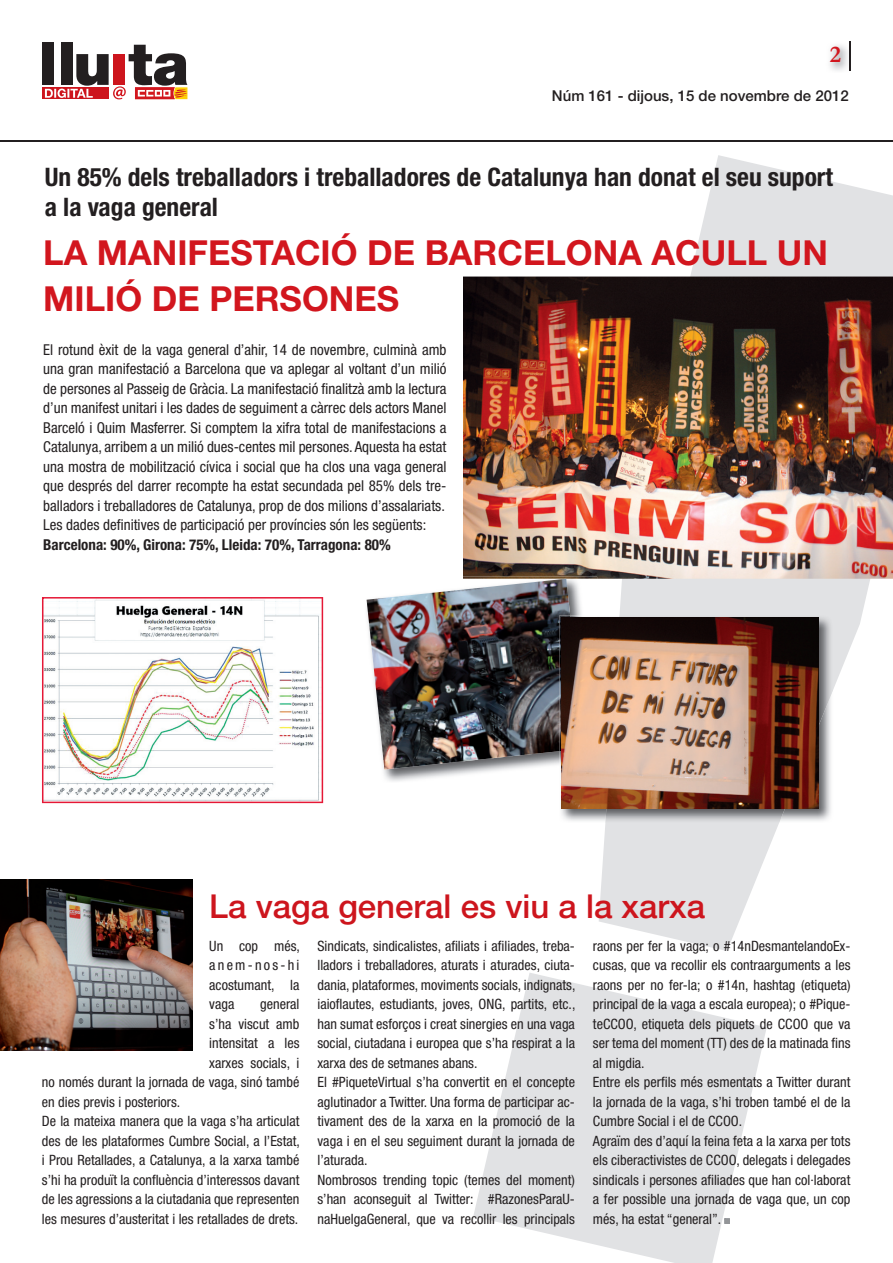
<style>
.page{position:relative;width:893px;height:1263px;background:#fff}
.page>*{position:absolute;margin:0;border:0;box-sizing:border-box;transform-origin:0 0}
.t1{font:700 34.5px/46.5px "Helvetica Neue";color:#d2161e}
.t2{font:500 33px "Helvetica Neue";color:#cd151d}
.t3{font:700 condensed 25.5px/30.6px "Helvetica Neue";color:#231f20}
.t4{font:700 24px "Garamond";color:#d2161e}
.t5{font:condensed 15px/19.5px "Helvetica Neue";color:#231f20;text-align:justify}
.t6{font:700 condensed 15px "Helvetica Neue";color:#231f20}
.t7{font:500 15px "Helvetica Neue";color:#231f20}
.t8{font:condensed 14.25px/19.5px "Helvetica Neue";color:#231f20}
</style>
<div class="page">
<svg style="left:473px;top:155px;width:420px;height:1108px"></svg>
<div style="left:43px;top:43px;width:11px;height:42px;background:#231f20"></div>
<div style="left:61px;top:43px;width:12px;height:42px;background:#231f20"></div>
<div style="left:43px;top:87px;width:66px;height:12px;background:#d0232b"></div>
<svg style="left:45px;top:45px;width:142px;height:54px"></svg>
<img style="left:830px;top:42px;width:20px;height:29px">
<hr style="left:850px;top:41px;width:1px;height:30px;background:#231f20">
<hr style="left:0;top:140px;width:893px;height:2px;background:#231f20">
<svg style="left:42px;top:597px;width:281px;height:206px"></svg>
<img style="left:463px;top:277px;width:430px;height:302px">
<img style="left:366px;top:579px;width:231px;height:204px">
<img style="left:463px;top:577px;width:134px;height:2px">
<img style="left:367px;top:579px;width:203px;height:190px">
<img style="left:605px;top:615px;width:228px;height:208px">
<img style="left:559px;top:615px;width:25px;height:136px">
<img style="left:561px;top:617px;width:258px;height:192px">
<svg style="left:724px;top:1218px;width:6px;height:6px"></svg>
<img style="left:0;top:880px;width:192px;height:170px">
<h3 class="t4" style="left:830px;top:38px;width:13px">2</h3>
<p class="t7" style="left:552px;top:87px;width:298px">Núm 161 - dijous, 15 de novembre de 2012</p>
<h3 class="t3" style="left:45px;top:161px;width:790px">Un 85% dels treballadors i treballadores de Catalunya han donat el seu suport a la vaga general</h3>
<h1 class="t1" style="left:43px;top:228px;width:786px">LA MANIFESTACIÓ DE BARCELONA ACULL UN<br>MILIÓ DE PERSONES</h1>
<p class="t5" style="left:43px;top:339px;width:405px">El rotund èxit de la vaga general d’ahir, 14 de novembre, culminà amb una gran manifestació a Barcelona que va aplegar al voltant d’un milió de persones al Passeig de Gràcia. La manifestació finalitzà amb la lectura d’un manifest unitari i les dades de seguiment a càrrec dels actors Manel Barceló i Quim Masferrer. Si comptem la xifra total de manifestacions a Catalunya, arribem a un milió dues-centes mil persones. Aquesta ha estat una mostra de mobilització cívica i social que ha clos una vaga general que després del darrer recompte ha estat secundada pel 85% dels tre&shy;balladors i treballadores de Catalunya, prop de dos milions d’assalariats.<br>Les dades definitives de participació per províncies són les següents:</p>
<p class="t6" style="left:43px;top:535px;width:349px">Barcelona: 90%, Girona: 75%, Lleida: 70%, Tarragona: 80%</p>
<h2 class="t2" style="left:209px;top:887px;width:497px">La vaga general es viu a la xarxa</h2>
<p class="t8" style="left:209px;top:936px;width:92px;text-align:justify">Un cop més, anem-nos-hi acostumant, la vaga</p>
<p class="t8" style="left:260px;top:994px;width:41px">general</p>
<p class="t8" style="left:209px;top:1014px;width:92px">s’ha viscut amb</p>
<p class="t8" style="left:209px;top:1033px;width:92px">intensitat a les</p>
<p class="t8" style="left:209px;top:1053px;width:92px">xarxes socials, i</p>
<p class="t8" style="left:42px;top:1072px;width:259px">no només durant la jornada de vaga, sinó també</p>
<p class="t8" style="left:42px;top:1092px;width:140px">en dies previs i posteriors.</p>
<p class="t8" style="left:42px;top:1111px;width:259px">De la mateixa manera que la vaga s’ha articulat</p>
<p class="t8" style="left:42px;top:1131px;width:260px">des de les plataformes Cumbre Social, a l’Estat,</p>
<p class="t8" style="left:42px;top:1150px;width:259px">i Prou Retallades, a Catalunya, a la xarxa també</p>
<p class="t8" style="left:42px;top:1170px;width:259px">s’hi ha produït la confluència d’interessos davant</p>
<p class="t8" style="left:42px;top:1189px;width:259px">de les agressions a la ciutadania que representen</p>
<p class="t8" style="left:42px;top:1209px;width:258px">les mesures d’austeritat i les retallades de drets.</p>
<p class="t8" style="left:317px;top:936px;width:260px">Sindicats, sindicalistes, afiliats i afiliades, treba&shy;lladors i treballadores, aturats i aturades, ciuta&shy;dania, plataformes, moviments socials, indignats, iaioflautes, estudiants, joves, ONG, partits, etc., han sumat esforços i creat sinergies en una vaga social, ciutadana i europea que s’ha respirat a la xarxa des de setmanes abans.<br>El #PiqueteVirtual s’ha convertit en el concepte aglutinador a Twitter. Una forma de participar ac&shy;tivament des de la xarxa en la promoció de la vaga i en el seu seguiment durant la jornada de l’aturada.<br>Nombrosos trending topic (temes del moment) s’han aconseguit al Twitter: #RazonesParaU&shy;naHuelgaGeneral, que va recollir les principals</p>
<p class="t8" style="left:593px;top:936px;width:259px">raons per fer la vaga; o #14nDesmantelandoEx&shy;cusas, que va recollir els contraarguments a les raons per no fer-la; o #14n, hashtag (etiqueta) principal de la vaga a escala europea); o #Pique&shy;teCCOO, etiqueta dels piquets de CCOO que va ser tema del moment (TT) des de la matinada fins al migdia.<br>Entre els perfils més esmentats a Twitter durant la jornada de la vaga, s’hi troben també el de la Cumbre Social i el de CCOO.<br>Agraïm des d’aquí la feina feta a la xarxa per tots els ciberactivistes de CCOO, delegats i delegades sindicals i persones afiliades que han col·laborat a fer possible una jornada de vaga que, un cop més, ha estat “general”.</p>
</div>
